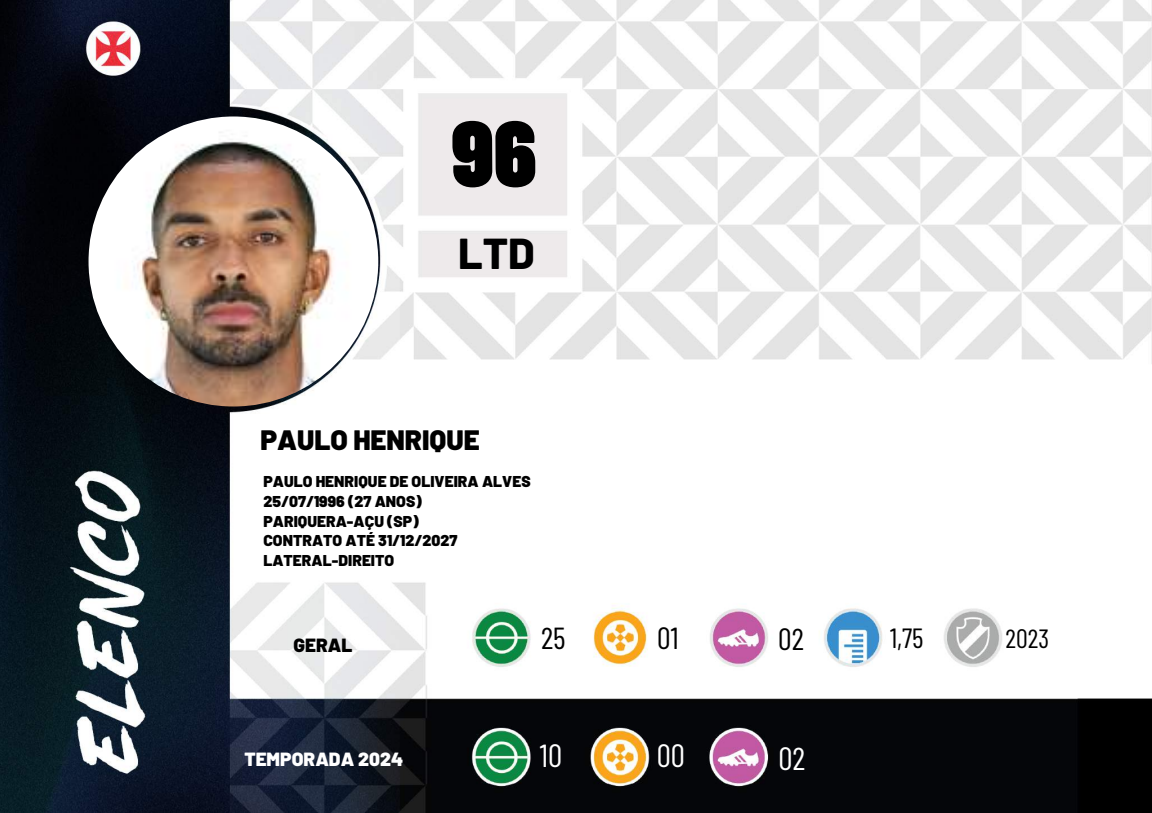
<style>
.page{position:relative;width:1152px;height:813px;background:#fff}
.page>*{position:absolute;margin:0;border:0;box-sizing:border-box;transform-origin:0 0}
.t1{font:900 92.85px "Barlow Condensed";color:#000}
.t2{font:800 43.12px "Barlow";color:#000}
.t3{font:31.8px "Barlow Condensed";color:#fff}
.t4{font:30.38px "Barlow Condensed";color:#000}
.t5{font:900 27.97px "Barlow";color:#000}
.t6{font:27.75px "Barlow Condensed";color:#000}
.t7{font:26.33px "Barlow Condensed";color:#000}
.t8{font:900 19.05px "Barlow";letter-spacing:.005em;color:#fff}
.t9{font:900 19.05px "Barlow";letter-spacing:.005em;color:#000}
.t10{font:900 15.67px/19.6px "Barlow";letter-spacing:.005em;color:#000}
</style>
<div class="page">
<img style="left:0;top:0;width:1152px;height:812px">
<img style="left:89px;top:116px;width:289px;height:290px;border-radius:50%">
<h1 class="t1" style="left:452px;top:94px;width:87px">96</h1>
<h2 class="t2" style="left:458px;top:226px;width:78px">LTD</h2>
<h3 class="t5" style="left:260px;top:421px;width:221px">PAULO HENRIQUE</h3>
<p class="t10" style="left:263px;top:471px;width:269px">PAULO HENRIQUE DE OLIVEIRA ALVES<br>25/07/1996 (27 ANOS)<br>PARIQUERA-AÇU (SP)<br>CONTRATO ATÉ 31/12/2027<br>LATERAL-DIREITO</p>
<p class="t9" style="left:293px;top:632px;width:60px">GERAL</p>
<h3 class="t4" style="left:541px;top:618px;width:26px">25</h3>
<h3 class="t4" style="left:657px;top:618px;width:23px">01</h3>
<h3 class="t4" style="left:778px;top:619px;width:27px">02</h3>
<h3 class="t6" style="left:890px;top:619px;width:35px">1,75</h3>
<h3 class="t7" style="left:1006px;top:621px;width:45px">2023</h3>
<p class="t8" style="left:244px;top:746px;width:161px">TEMPORADA 2024</p>
<h3 class="t3" style="left:540px;top:735px;width:24px">10</h3>
<h3 class="t3" style="left:657px;top:735px;width:30px">00</h3>
<h3 class="t3" style="left:778px;top:737px;width:28px">02</h3>
</div>
